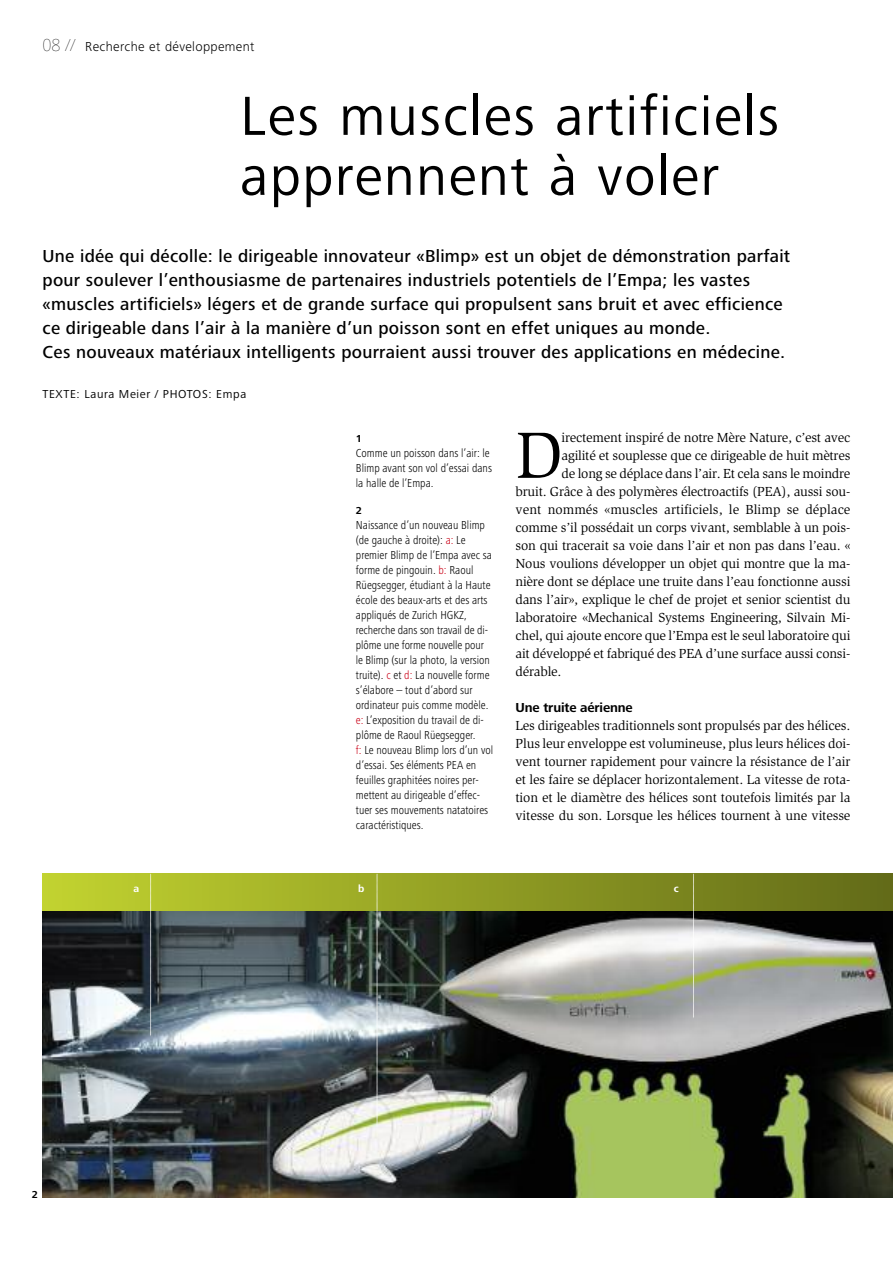
<style>
.page{position:relative;width:893px;height:1263px;background:#fff}
.page>*{position:absolute;margin:0;border:0;box-sizing:border-box;transform-origin:0 0}
.t1{font:67.2px "Slimbach Std";color:#000}
.t2{font:57px/60px "Frutiger Next Pro";letter-spacing:.025em;color:#000}
.t3{font:500 18px/24px "Frutiger Next Pro";letter-spacing:.015em;color:#000}
.t4{font:13.5px/18px "Slimbach Std";letter-spacing:-.015em;color:#000;text-align:justify}
.t5{font:13.5px "Slimbach Std";letter-spacing:.005em;color:#000}
.t6{font:300 13.5px "Frutiger Next Pro";letter-spacing:.025em;color:#000}
.t7{font:700 13.5px "Frutiger Next Pro";letter-spacing:-.01em;color:#000}
.t8{font:300 condensed 12px/15px "Frutiger Next Pro";color:#000}
.t9{font:12px "Frutiger Next Pro";letter-spacing:.055em;color:#000}
.t10{font:700 10.5px "Frutiger Next Pro";color:#000}
.t11{font:700 10.5px "Frutiger Next Pro";color:#fff}
.s1{font-weight:900;font-size:18px}
.s2{color:#ca0016}
</style>
<div class="page">
<img style="left:43px;top:910px;width:850px;height:288px">
<div style="left:43px;top:874px;width:850px;height:36px;background:linear-gradient(to right,#c2d330,#626b18)"></div>
<svg style="left:150px;top:874px;width:1px;height:163px"></svg>
<svg style="left:377px;top:874px;width:1px;height:253px"></svg>
<svg style="left:693px;top:874px;width:1px;height:145px"></svg>
<p class="t6" style="left:43px;top:42px;width:213px"><span class="s1">08 //</span> Recherche et développement</p>
<h2 class="t2" style="left:240px;top:92px;width:541px">Les muscles artificiels apprennent à voler</h2>
<p class="t3" style="left:43px;top:246px;width:749px">Une idée qui décolle: le dirigeable innovateur «Blimp» est un objet de démonstration parfait pour soulever l’enthousiasme de partenaires industriels potentiels de l’Empa; les vastes «muscles artificiels» légers et de grande surface qui propulsent sans bruit et avec efficience ce dirigeable dans l’air à la manière d’un poisson sont en effet uniques au monde.<br>Ces nouveaux matériaux intelligents pourraient aussi trouver des applications en médecine.</p>
<p class="t9" style="left:43px;top:390px;width:205px">TEXTE: Laura Meier / PHOTOS: Empa</p>
<h1 class="t1" style="left:515px;top:429px;width:49px">D</h1>
<p class="t4" style="left:562px;top:429px;width:290px">irectement inspiré de notre Mère Nature, c’est avec</p>
<p class="t10" style="left:356px;top:435px;width:8px">1</p>
<p class="t8" style="left:356px;top:447px;width:138px">Comme un poisson dans l’air: le<br>Blimp avant son vol d’essai dans la halle de l’Empa.</p>
<p class="t10" style="left:356px;top:507px;width:8px">2</p>
<p class="t8" style="left:356px;top:519px;width:139px">Naissance d’un nouveau Blimp (de gauche à droite): <span class="s2">a:</span> Le premier Blimp de l’Empa avec sa forme de pingouin. <span class="s2">b:</span> Raoul<br>Rüegsegger, étudiant à la Haute école des beaux-arts et des arts appliqués de Zurich HGKZ, recherche dans son travail de di&shy;plôme une forme nouvelle pour le Blimp (sur la photo, la version truite). <span class="s2">c</span> et <span class="s2">d:</span> La nouvelle forme s’élabore – tout d’abord sur ordinateur puis comme modèle. <span class="s2">e:</span> L’exposition du travail de di&shy;plôme de Raoul Rüegsegger.<br><span class="s2">f:</span> Le nouveau Blimp lors d’un vol d’essai. Ses éléments PEA en feuilles graphitées noires per&shy;mettent au dirigeable d’effec&shy;tuer ses mouvements natatoires caractéristiques.</p>
<p class="t4" style="left:562px;top:447px;width:290px">agilité et souplesse que ce dirigeable de huit mètres</p>
<p class="t4" style="left:562px;top:465px;width:290px">de long se déplace dans l’air. Et cela sans le moindre</p>
<p class="t4" style="left:515px;top:483px;width:336px">bruit. Grâce à des polymères électroactifs (PEA), aussi sou-</p>
<p class="t5" style="left:515px;top:504px;width:336px">vent nommés «muscles artificiels, le Blimp se déplace</p>
<p class="t4" style="left:515px;top:519px;width:336px">comme s’il possédait un corps vivant, semblable à un pois-</p>
<p class="t4" style="left:515px;top:537px;width:336px">son qui tracerait sa voie dans l’air et non pas dans l’eau. «</p>
<p class="t4" style="left:515px;top:555px;width:336px">Nous voulions développer un objet qui montre que la ma-</p>
<p class="t4" style="left:515px;top:573px;width:336px">nière dont se déplace une truite dans l’eau fonctionne aussi</p>
<p class="t4" style="left:515px;top:591px;width:336px">dans l’air», explique le chef de projet et senior scientist du</p>
<p class="t4" style="left:515px;top:609px;width:336px">laboratoire «Mechanical Systems Engineering, Silvain Mi-</p>
<p class="t4" style="left:515px;top:627px;width:336px">chel, qui ajoute encore que l’Empa est le seul laboratoire qui</p>
<p class="t4" style="left:515px;top:645px;width:336px">ait développé et fabriqué des PEA d’une surface aussi consi-</p>
<p class="t4" style="left:515px;top:663px;width:47px">dérable.</p>
<p class="t7" style="left:515px;top:703px;width:119px">Une truite aérienne</p>
<p class="t4" style="left:515px;top:717px;width:336px">Les dirigeables traditionnels sont propulsés par des hélices.<br>Plus leur enveloppe est volumineuse, plus leurs hélices doi&shy;vent tourner rapidement pour vaincre la résistance de l’air et les faire se déplacer horizontalement. La vitesse de rota&shy;tion et le diamètre des hélices sont toutefois limités par la vitesse du son. Lorsque les hélices tournent à une vitesse</p>
<p class="t11" style="left:133px;top:885px;width:7px">a</p>
<p class="t11" style="left:358px;top:885px;width:8px">b</p>
<p class="t11" style="left:674px;top:885px;width:6px">c</p>
<p class="t10" style="left:32px;top:1191px;width:8px">2</p>
</div>
